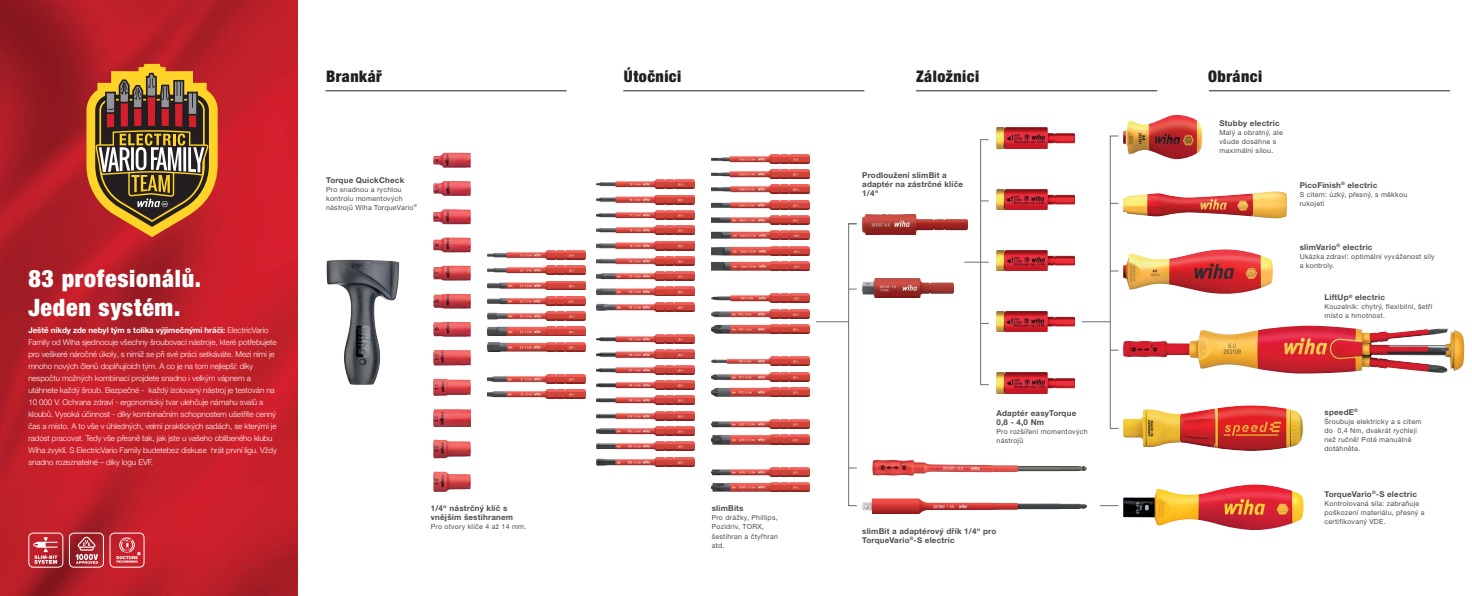
<style>
.page{position:relative;width:1472px;height:596px;background:#fff}
.page>*{position:absolute;margin:0;border:0;box-sizing:border-box;transform-origin:0 0}
.t1{font:900 condensed 24px/28.8px "Helvetica Neue LT Pro";letter-spacing:.03em;color:#fff}
.t2{font:900 condensed 16px "Helvetica Neue LT Pro";letter-spacing:.03em;color:#231f20}
.t3{font:300 8px/12px "Helvetica Neue LT Pro";letter-spacing:-.01em;color:#fff}
.t4{font:700 8px/9px "Helvetica Neue LT Pro";letter-spacing:.025em;color:#4c4c4e}
.t5{font:7px/9px "Helvetica Neue LT Pro";letter-spacing:.035em;color:#4c4c4e}
.s1{font-weight:700}
</style>
<div class="page">
<img style="left:0;top:0;width:298px;height:595px">
<svg style="left:86px;top:64px;width:132px;height:173px"></svg>
<div style="left:28px;top:532px;width:35px;height:35px;border:1px solid #fff;border-radius:5px"></div>
<svg style="left:33px;top:537px;width:25px;height:26px"></svg>
<div style="left:69px;top:532px;width:35px;height:35px;border:1px solid #fff;border-radius:5px"></div>
<svg style="left:76px;top:535px;width:22px;height:28px"></svg>
<div style="left:110px;top:532px;width:34px;height:35px;border:1px solid #fff;border-radius:5px"></div>
<div style="left:119px;top:537px;width:16px;height:15px;border:1px solid #fff;border-radius:50%"></div>
<svg style="left:116px;top:538px;width:25px;height:24px"></svg>
<div style="left:1109px;top:136px;width:9px;height:292px;border:1px solid #6d6e70"></div>
<svg style="left:1081px;top:321px;width:29px;height:1px"></svg>
<svg style="left:1100px;top:505px;width:18px;height:1px"></svg>
<div style="left:980px;top:139px;width:8px;height:245px;border:1px solid #6d6e70"></div>
<svg style="left:964px;top:262px;width:24px;height:1px"></svg>
<div style="left:848px;top:223px;width:9px;height:282px;border:1px solid #6d6e70"></div>
<hr style="left:816px;top:321px;width:32px;height:1px;background:#6d6e70">
<img style="left:1123px;top:405px;width:180px;height:46px">
<img style="left:1123px;top:249px;width:149px;height:45px">
<img style="left:1123px;top:191px;width:163px;height:27px">
<img style="left:1123px;top:484px;width:180px;height:46px">
<img style="left:1123px;top:115px;width:79px;height:44px">
<img style="left:1123px;top:325px;width:340px;height:48px">
<img style="left:996px;top:128px;width:78px;height:20px">
<img style="left:996px;top:250px;width:78px;height:20px">
<img style="left:996px;top:189px;width:78px;height:20px">
<img style="left:996px;top:311px;width:78px;height:20px">
<img style="left:996px;top:372px;width:78px;height:21px">
<img style="left:862px;top:278px;width:91px;height:19px">
<img style="left:862px;top:214px;width:105px;height:20px">
<img style="left:872px;top:460px;width:214px;height:15px">
<img style="left:862px;top:498px;width:224px;height:15px">
<img style="left:711px;top:154px;width:98px;height:9px">
<img style="left:711px;top:169px;width:98px;height:9px">
<img style="left:711px;top:185px;width:98px;height:9px">
<img style="left:711px;top:200px;width:98px;height:9px">
<img style="left:711px;top:215px;width:98px;height:9px">
<img style="left:711px;top:231px;width:98px;height:9px">
<img style="left:711px;top:246px;width:98px;height:9px">
<img style="left:711px;top:261px;width:98px;height:9px">
<img style="left:711px;top:293px;width:98px;height:9px">
<img style="left:711px;top:309px;width:98px;height:9px">
<img style="left:711px;top:324px;width:98px;height:9px">
<img style="left:711px;top:356px;width:98px;height:9px">
<img style="left:711px;top:372px;width:98px;height:9px">
<img style="left:711px;top:387px;width:98px;height:9px">
<img style="left:711px;top:419px;width:98px;height:9px">
<img style="left:711px;top:434px;width:98px;height:10px">
<img style="left:711px;top:467px;width:98px;height:9px">
<img style="left:711px;top:482px;width:98px;height:9px">
<img style="left:597px;top:180px;width:97px;height:9px">
<img style="left:597px;top:195px;width:97px;height:9px">
<img style="left:597px;top:210px;width:97px;height:9px">
<img style="left:597px;top:225px;width:97px;height:9px">
<img style="left:597px;top:241px;width:97px;height:9px">
<img style="left:597px;top:256px;width:97px;height:9px">
<img style="left:597px;top:271px;width:97px;height:9px">
<img style="left:597px;top:287px;width:97px;height:9px">
<img style="left:597px;top:302px;width:97px;height:9px">
<img style="left:597px;top:334px;width:97px;height:9px">
<img style="left:597px;top:349px;width:97px;height:10px">
<img style="left:597px;top:365px;width:97px;height:9px">
<img style="left:597px;top:380px;width:97px;height:9px">
<img style="left:597px;top:395px;width:97px;height:9px">
<img style="left:597px;top:411px;width:97px;height:9px">
<img style="left:597px;top:426px;width:97px;height:9px">
<img style="left:597px;top:441px;width:97px;height:9px">
<img style="left:597px;top:457px;width:97px;height:9px">
<img style="left:487px;top:250px;width:98px;height:9px">
<img style="left:487px;top:265px;width:98px;height:9px">
<img style="left:487px;top:281px;width:98px;height:9px">
<img style="left:487px;top:296px;width:98px;height:9px">
<img style="left:487px;top:311px;width:98px;height:9px">
<img style="left:487px;top:327px;width:98px;height:8px">
<img style="left:487px;top:342px;width:98px;height:9px">
<img style="left:487px;top:374px;width:98px;height:9px">
<img style="left:487px;top:389px;width:98px;height:9px">
<img style="left:433px;top:294px;width:38px;height:14px">
<img style="left:433px;top:265px;width:38px;height:15px">
<img style="left:433px;top:152px;width:38px;height:16px">
<img style="left:433px;top:181px;width:38px;height:15px">
<img style="left:433px;top:209px;width:38px;height:15px">
<img style="left:433px;top:237px;width:38px;height:15px">
<img style="left:433px;top:350px;width:38px;height:15px">
<img style="left:433px;top:409px;width:38px;height:17px">
<img style="left:433px;top:471px;width:38px;height:20px">
<img style="left:433px;top:322px;width:38px;height:14px">
<img style="left:433px;top:378px;width:38px;height:17px">
<img style="left:433px;top:439px;width:38px;height:19px">
<img style="left:326px;top:259px;width:73px;height:125px">
<hr style="left:325px;top:90px;width:241px;height:1px;background:#231f20">
<hr style="left:623px;top:90px;width:241px;height:1px;background:#231f20">
<hr style="left:916px;top:90px;width:241px;height:1px;background:#231f20">
<hr style="left:1208px;top:90px;width:241px;height:1px;background:#231f20">
<h1 class="t1" style="left:28px;top:266px;width:174px">83 profesionálů.<br>Jeden systém.</h1>
<p class="t3" style="left:28px;top:325px;width:250px"><span class="s1">Ještě nikdy zde nebyl tým s tolika výjimečnými hráči:</span> ElectricVario Family od Wiha sjednocuje všechny šroubovací nástroje, které potřebujete pro veškeré náročné úkoly, s nimiž se při své práci setkáváte. Mezi nimi je mnoho nových členů doplňujících tým. A co je na tom nejlepší: díky nespočtu možných kombinací projdete snadno i velkým vápnem a utáhnete každý šroub. Bezpečné - každý izolovaný nástroj je testován na 10 000 V. Ochrana zdraví - ergonomický tvar ulehčuje námahu svalů a kloubů. Vysoká účinnost - díky kombinačním schopnostem ušetříte cenný čas a místo. A to vše v úhledných, velmi praktických sadách, se kterými je radost pracovat. Tedy vše přesně tak, jak jste u vašeho oblíbeného klubu Wiha zvyklí. S ElectricVario Family budetebez diskuse hrát první ligu. Vždy snadno rozeznatelné – díky logu EVF.</p>
<h2 class="t2" style="left:326px;top:71px;width:57px">Brankář</h2>
<h2 class="t2" style="left:624px;top:71px;width:59px">Útočníci</h2>
<h2 class="t2" style="left:916px;top:71px;width:65px">Záložníci</h2>
<h2 class="t2" style="left:1208px;top:71px;width:55px">Obránci</h2>
<p class="t4" style="left:326px;top:176px;width:80px">Torque QuickCheck</p>
<p class="t5" style="left:326px;top:184px;width:92px">Pro snadnou a rychlou kontrolu momentových nástrojů Wiha TorqueVario<sup>®</sup></p>
<p class="t4" style="left:862px;top:171px;width:102px">Prodloužení slimBit a adaptér na zástrčné klíče<br>1/4"</p>
<p class="t4" style="left:1219px;top:119px;width:62px">Stubby electric</p>
<p class="t5" style="left:1219px;top:128px;width:65px">Malý a obratný, ale všude dosáhne s maximální silou.</p>
<p class="t4" style="left:1299px;top:181px;width:79px">PicoFinish<sup>®</sup> electric</p>
<p class="t5" style="left:1299px;top:190px;width:109px">S citem: úzký, přesný, s měkkou rukojetí</p>
<p class="t4" style="left:1299px;top:243px;width:74px">slimVario<sup>®</sup> electric</p>
<p class="t5" style="left:1299px;top:252px;width:136px">Ukázka zdraví: optimální vyváženost síly a kontroly.</p>
<p class="t4" style="left:1324px;top:294px;width:62px">LiftUp<sup>®</sup> electric</p>
<p class="t5" style="left:1324px;top:302px;width:109px">Kouzelník: chytrý, flexibilní, šetří místo a hmotnost.</p>
<p class="t4" style="left:431px;top:504px;width:84px">1/4“ nástrčný klíč s vnějším šestihranem</p>
<p class="t5" style="left:431px;top:522px;width:97px">Pro otvory klíče 4 až 14 mm.</p>
<p class="t4" style="left:711px;top:504px;width:33px">slimBits</p>
<p class="t5" style="left:711px;top:513px;width:68px">Pro drážky, Phillips,<br>Pozidriv, TORX, šestihran a čtyřhran atd.</p>
<p class="t4" style="left:996px;top:409px;width:81px">Adaptér easyTorque<br>0,8 - 4,0 Nm</p>
<p class="t5" style="left:996px;top:427px;width:93px">Pro rozšíření momentových nástrojů</p>
<p class="t4" style="left:862px;top:527px;width:135px">slimBit a adaptérový dřík 1/4“ pro<br>TorqueVario<sup>®</sup>-S electric</p>
<p class="t4" style="left:1324px;top:408px;width:35px">speedE<sup>®</sup></p>
<p class="t5" style="left:1324px;top:416px;width:98px">Šroubuje elektricky a s citem do 0,4 Nm, dvakrát rychleji než ručně! Poté manuálně dotáhněte.</p>
<p class="t4" style="left:1324px;top:490px;width:94px">TorqueVario<sup>®</sup>-S electric</p>
<p class="t5" style="left:1324px;top:498px;width:102px">Kontrolovaná síla: zabraňuje poškození materiálu, přesný a certifikovaný VDE.</p>
</div>
